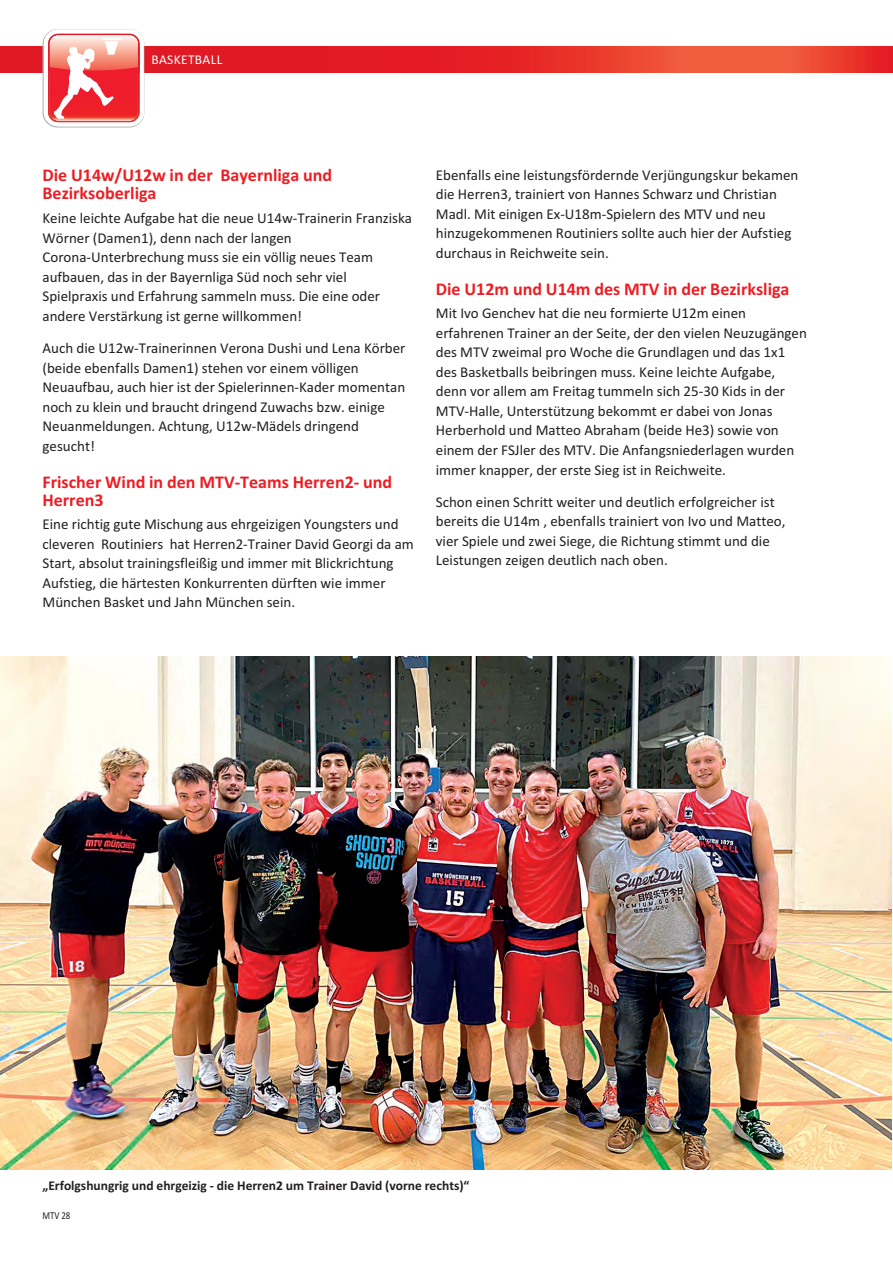
<style>
.page{position:relative;width:893px;height:1263px;background:#fff}
.page>*{position:absolute;margin:0;border:0;box-sizing:border-box;transform-origin:0 0}
.t1{font:700 18px/18px "Calibri";color:#ee1d23}
.t2{font:15px/19.5px "Calibri";color:#231f20}
.t3{font:700 13.5px "Calibri";color:#231f20}
.t4{font:13.5px "Calibri";letter-spacing:.025em;color:#fff}
.t5{font:10.5px "Calibri";color:#231f20;scale:.85 1}
</style>
<div class="page">
<svg style="left:0;top:47px;width:893px;height:25px;background:#e72f2a"></svg>
<svg style="left:43px;top:29px;width:101px;height:99px"></svg>
<img style="left:0;top:657px;width:891px;height:512px">
<p class="t4" style="left:151px;top:51px;width:73px">BASKETBALL</p>
<p class="t1" style="left:43px;top:166px;width:291px">Die U14w/U12w in der Bayernliga und<br>Bezirksoberliga</p>
<p class="t2" style="left:43px;top:208px;width:371px">Keine leichte Aufgabe hat die neue U14w-Trainerin Franziska Wörner (Damen1), denn nach der langen Corona-Unterbrechung muss sie ein völlig neues Team aufbauen, das in der Bayernliga Süd noch sehr viel Spielpraxis und Erfahrung sammeln muss. Die eine oder andere Verstärkung ist gerne willkommen!</p>
<p class="t2" style="left:43px;top:338px;width:364px">Auch die U12w-Trainerinnen Verona Dushi und Lena Körber (beide ebenfalls Damen1) stehen vor einem völligen Neuaufbau, auch hier ist der Spielerinnen-Kader momentan noch zu klein und braucht dringend Zuwachs bzw. einige Neuanmeldungen. Achtung, U12w-Mädels dringend gesucht!</p>
<p class="t1" style="left:43px;top:472px;width:351px">Frischer Wind in den MTV-Teams Herren2- und<br>Herren3</p>
<p class="t2" style="left:43px;top:514px;width:373px">Eine richtig gute Mischung aus ehrgeizigen Youngsters und cleveren Routiniers hat Herren2-Trainer David Georgi da am Start, absolut trainingsfleißig und immer mit Blickrichtung Aufstieg, die härtesten Konkurrenten dürften wie immer München Basket und Jahn München sein.</p>
<p class="t2" style="left:436px;top:165px;width:364px">Ebenfalls eine leistungsfördernde Verjüngungskur bekamen die Herren3, trainiert von Hannes Schwarz und Christian Madl. Mit einigen Ex-U18m-Spielern des MTV und neu hinzugekommenen Routiniers sollte auch hier der Aufstieg durchaus in Reichweite sein.</p>
<p class="t1" style="left:436px;top:279px;width:355px">Die U12m und U14m des MTV in der Bezirksliga</p>
<p class="t2" style="left:436px;top:304px;width:373px">Mit Ivo Genchev hat die neu formierte U12m einen erfahrenen Trainer an der Seite, der den vielen Neuzugängen des MTV zweimal pro Woche die Grundlagen und das 1x1 des Basketballs beibringen muss. Keine leichte Aufgabe, denn vor allem am Freitag tummeln sich 25-30 Kids in der MTV-Halle, Unterstützung bekommt er dabei von Jonas Herberhold und Matteo Abraham (beide He3) sowie von einem der FSJler des MTV. Die Anfangsniederlagen wurden immer knapper, der erste Sieg ist in Reichweite.</p>
<p class="t2" style="left:436px;top:492px;width:351px">Schon einen Schritt weiter und deutlich erfolgreicher ist bereits die U14m , ebenfalls trainiert von Ivo und Matteo, vier Spiele und zwei Siege, die Richtung stimmt und die Leistungen zeigen deutlich nach oben.</p>
<p class="t3" style="left:42px;top:1177px;width:428px">„Erfolgshungrig und ehrgeizig - die Herren2 um Trainer David (vorne rechts)“</p>
<p class="t5" style="left:43px;top:1209px;width:34px">MTV 28</p>
</div>
